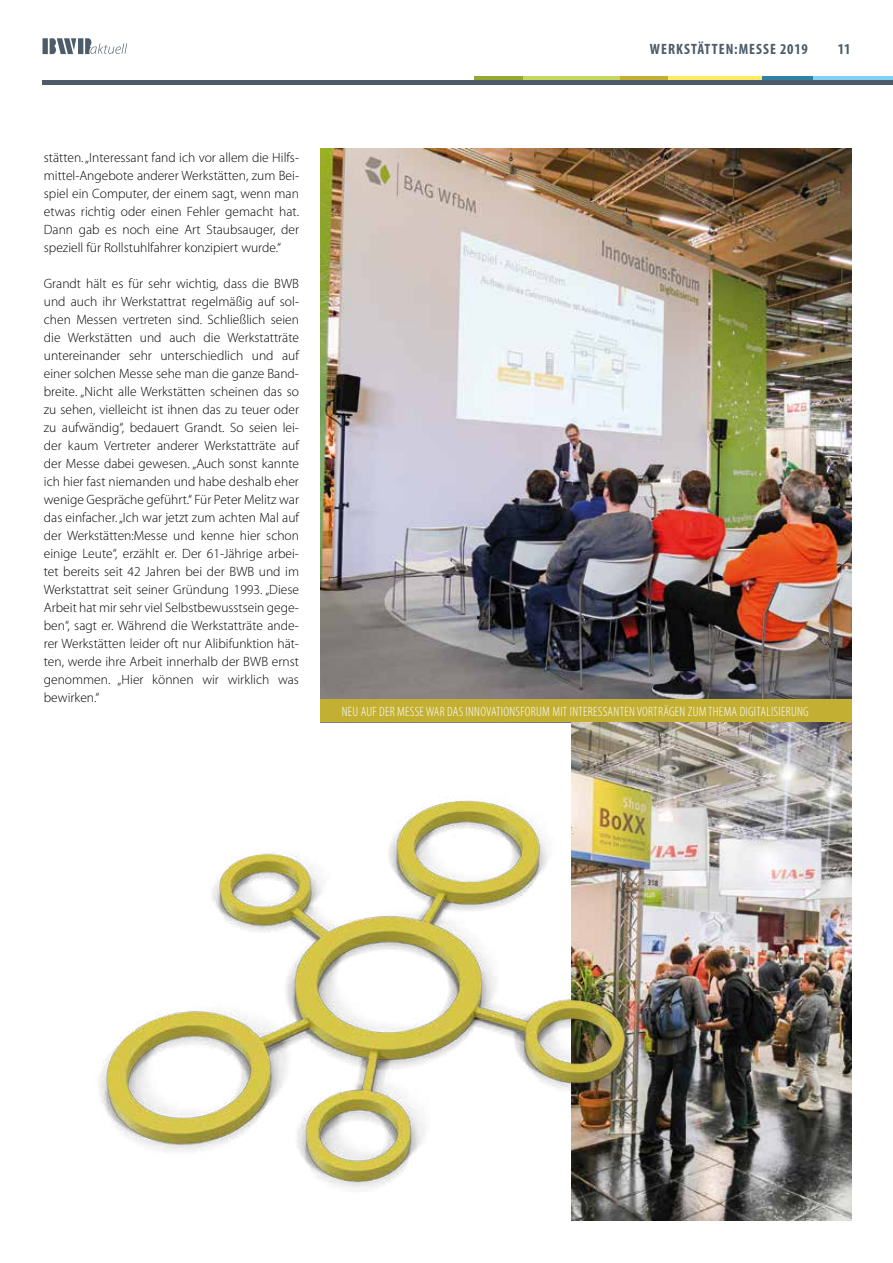
<style>
.page{position:relative;width:893px;height:1263px;background:#fff}
.page>*{position:absolute;margin:0;border:0;box-sizing:border-box;transform-origin:0 0}
.t1{font:700 condensed 15px "Myriad Pro";letter-spacing:.07em;color:#4d5c69}
.t2{font:300 13.5px/18px "Myriad Pro";color:#000;text-align:justify}
.t3{font:300 condensed 13.5px "Myriad Pro";letter-spacing:.02em;color:#fff}
</style>
<div class="page">
<svg style="left:813px;top:77px;width:80px;height:4px"></svg>
<svg style="left:762px;top:77px;width:51px;height:4px"></svg>
<svg style="left:667px;top:77px;width:95px;height:4px"></svg>
<svg style="left:620px;top:77px;width:47px;height:4px"></svg>
<svg style="left:522px;top:77px;width:98px;height:4px"></svg>
<svg style="left:474px;top:77px;width:48px;height:4px"></svg>
<hr style="left:43px;top:81px;width:850px;height:4px;background:#4d5c69">
<svg style="left:43px;top:38px;width:85px;height:17px"></svg>
<img style="left:320px;top:149px;width:532px;height:551px">
<img style="left:694px;top:722px;width:158px;height:498px">
<div style="left:320px;top:700px;width:532px;height:22px;background:#c3b033"></div>
<img style="left:99px;top:667px;width:595px;height:554px">
<p class="t2" style="left:44px;top:148px;width:257px">stätten. „Interessant fand ich vor allem die Hilfs&shy;mittel-Angebote anderer Werkstätten, zum Bei&shy;spiel ein Computer, der einem sagt, wenn man etwas richtig oder einen Fehler gemacht hat.<br>Dann gab es noch eine Art Staubsauger, der speziell für Rollstuhlfahrer konzipiert wurde.“</p>
<p class="t2" style="left:44px;top:274px;width:257px">Grandt hält es für sehr wichtig, dass die BWB und auch ihr Werkstattrat regelmäßig auf sol&shy;chen Messen vertreten sind. Schließlich seien die Werkstätten und auch die Werkstatträte untereinander sehr unterschiedlich und auf einer solchen Messe sehe man die ganze Band&shy;breite. „Nicht alle Werkstätten scheinen das so zu sehen, vielleicht ist ihnen das zu teuer oder zu aufwändig“, bedauert Grandt. So seien lei&shy;der kaum Vertreter anderer Werkstatträte auf der Messe dabei gewesen. „Auch sonst kannte ich hier fast niemanden und habe deshalb eher wenige Gespräche geführt.“ Für Peter Melitz war das einfacher. „Ich war jetzt zum achten Mal auf der Werkstätten:Messe und kenne hier schon einige Leute“, erzählt er. Der 61-Jährige arbei&shy;tet bereits seit 42 Jahren bei der BWB und im Werkstattrat seit seiner Gründung 1993. „Diese Arbeit hat mir sehr viel Selbstbewusstsein gege&shy;ben“, sagt er. Während die Werkstatträte ande&shy;rer Werkstätten leider oft nur Alibifunktion hät&shy;ten, werde ihre Arbeit innerhalb der BWB ernst genommen. „Hier können wir wirklich was bewirken.“</p>
<p class="t1" style="left:650px;top:39px;width:160px">WERKSTÄTTEN:MESSE 2019</p>
<p class="t1" style="left:838px;top:39px;width:14px">11</p>
<p class="t3" style="left:342px;top:703px;width:469px">NEU AUF DER MESSE WAR DAS INNOVATIONSFORUM MIT INTERESSANTEN VORTRÄGEN ZUM THEMA DIGITALISIERUNG</p>
</div>
